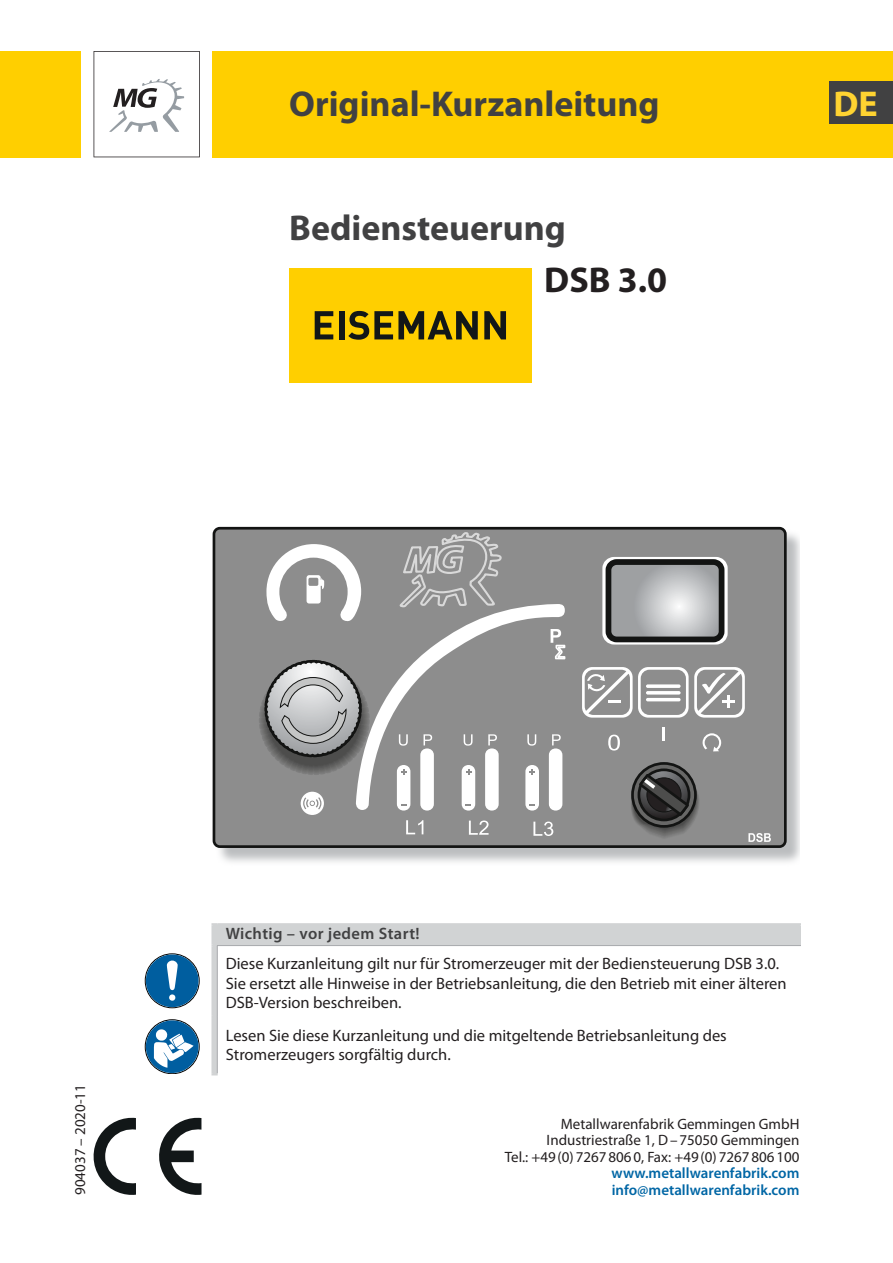
<style>
.page{position:relative;width:893px;height:1263px;background:#fff}
.page>*{position:absolute;margin:0;border:0;box-sizing:border-box;transform-origin:0 0}
.h0__Titelschrift{font:700 36px "Myriad Pro";color:#414142}
.tx12__Fließtext_groß{font:700 36px "Myriad Pro";color:#231f20}
.h0__Titelschrift-2{font:700 36px "Myriad Pro";color:#ffd331}
.tx11__Fließtext{font:16.5px/19.5px "Myriad Pro";color:#231f20}
.Signalwort{font:600 16.5px "Myriad Pro";letter-spacing:.025em;color:#414142}
.tx10__Fließtext_klei{font:15px/16.5px "Myriad Pro";color:#231f20;text-align:right}
.s1{font-weight:600;color:#0066a5}
</style>
<div class="page">
<svg style="left:94px;top:1117px;width:108px;height:78px"></svg>
<svg style="left:94px;top:51px;width:106px;height:106px"></svg>
<div style="left:0;top:51px;width:81px;height:106px;background:#ffcf00"></div>
<div style="left:213px;top:51px;width:680px;height:106px;background:#ffcf00"></div>
<div style="left:289px;top:268px;width:242px;height:115px;background:#ffcf00"></div>
<div style="left:339px;top:311px;width:5px;height:28px;background:#121718"></div>
<svg style="left:315px;top:311px;width:18px;height:28px"></svg>
<svg style="left:484px;top:311px;width:22px;height:28px"></svg>
<svg style="left:348px;top:311px;width:130px;height:29px"></svg>
<svg style="left:216px;top:533px;width:583px;height:329px;background:#cccecf"></svg>
<div style="left:214px;top:528px;width:571px;height:319px;background:#8d8d8d;border-radius:6px"></div>
<div style="left:213px;top:527px;width:574px;height:321px;border:3px solid #131413;border-radius:6px"></div>
<div style="left:602px;top:557px;width:126px;height:87px;border:6px solid #fff;border-radius:9px"></div>
<svg style="left:613px;top:566px;width:104px;height:69px;background:#b8b9bb"></svg>
<div style="left:606px;top:559px;width:118px;height:83px;border:6px solid #131413;border-radius:8px"></div>
<svg style="left:748px;top:833px;width:23px;height:9px"></svg>
<svg style="left:608px;top:735px;width:12px;height:15px"></svg>
<hr style="left:662px;top:727px;width:3px;height:14px;background:#fff">
<svg style="left:632px;top:763px;width:63px;height:63px"></svg>
<div style="left:631px;top:762px;width:66px;height:66px;border:3px solid #131413;border-radius:50%"></div>
<svg style="left:631px;top:771px;width:68px;height:67px"></svg>
<svg style="left:703px;top:733px;width:18px;height:18px"></svg>
<svg style="left:582px;top:667px;width:163px;height:51px"></svg>
<svg style="left:259px;top:527px;width:307px;height:309px"></svg>
<svg style="left:214px;top:925px;width:585px;height:148px"></svg>
<hr style="left:211px;top:925px;width:3px;height:19px;background:#d1d3d4">
<hr style="left:211px;top:947px;width:3px;height:69px;background:#d1d3d4">
<hr style="left:211px;top:1018px;width:3px;height:55px;background:#d1d3d4">
<svg style="left:211px;top:944px;width:6px;height:3px"></svg>
<svg style="left:211px;top:923px;width:6px;height:2px"></svg>
<svg style="left:211px;top:1016px;width:6px;height:2px"></svg>
<svg style="left:211px;top:1073px;width:7px;height:2px"></svg>
<hr style="left:217px;top:923px;width:584px;height:2px;background:#d1d3d4">
<hr style="left:216px;top:925px;width:2px;height:20px;background:#d1d3d4">
<hr style="left:799px;top:925px;width:2px;height:20px;background:#d1d3d4">
<hr style="left:217px;top:945px;width:584px;height:1px;background:#a7a9ac">
<hr style="left:217px;top:946px;width:1px;height:71px;background:#a7a9ac">
<hr style="left:217px;top:1017px;width:1px;height:56px;background:#a7a9ac">
<svg style="left:145px;top:953px;width:55px;height:54px"></svg>
<svg style="left:145px;top:1020px;width:54px;height:53px"></svg>
<div style="left:829px;top:81px;width:64px;height:42px;background:#414142"></div>
<p class="h0__Titelschrift" style="left:289px;top:80px;width:372px">Original-Kurzanleitung</p>
<p class="h0__Titelschrift" style="left:289px;top:204px;width:278px">Bediensteuerung</p>
<p class="tx12__Fließtext_groß" style="left:544px;top:257px;width:124px">DSB 3.0</p>
<p class="h0__Titelschrift-2" style="left:833px;top:80px;width:46px">DE</p>
<p class="tx10__Fließtext_klei" style="left:72px;top:1195px;width:112px;rotate:-90deg">904037 – 2020-11</p>
<p class="Signalwort" style="left:226px;top:923px;width:195px">Wichtig – vor jedem Start!</p>
<p class="tx11__Fließtext" style="left:226px;top:954px;width:562px">Diese Kurzanleitung gilt nur für Stromerzeuger mit der Bediensteuerung DSB 3.0.<br>Sie ersetzt alle Hinweise in der Betriebsanleitung, die den Betrieb mit einer älteren<br>DSB-Version beschreiben.</p>
<p class="tx11__Fließtext" style="left:226px;top:1025px;width:502px">Lesen Sie diese Kurzanleitung und die mitgeltende Betriebsanleitung des<br>Stromerzeugers sorgfältig durch.</p>
<p class="tx10__Fließtext_klei" style="left:505px;top:1115px;width:296px">Metallwarenfabrik Gemmingen GmbH Industriestraße 1, D–75050 Gemmingen<br>Tel.: +49(0)72678060, Fax: +49(0)7267806100 <span class="s1">www.metallwarenfabrik.com info@metallwarenfabrik.com</span></p>
</div>
